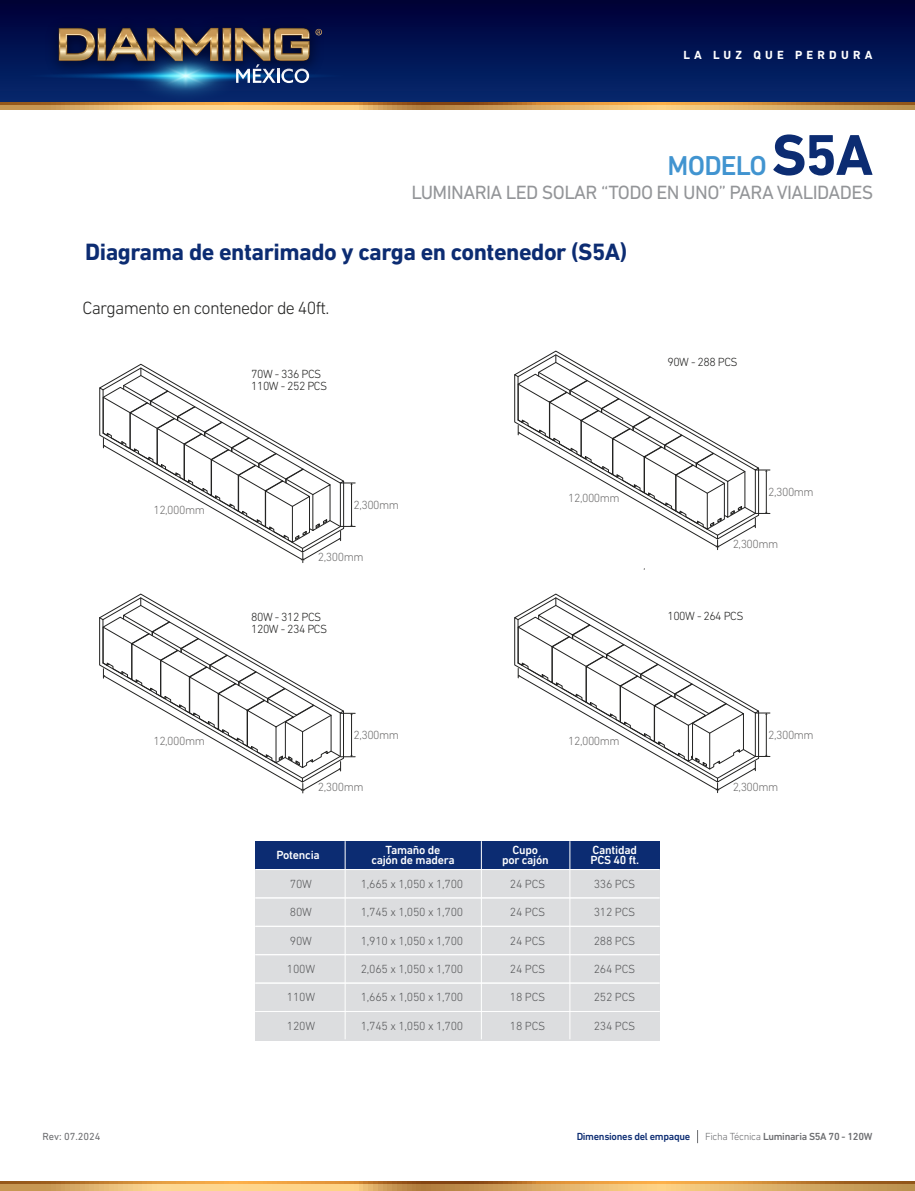
<style>
.page{position:relative;width:915px;height:1191px;background:#fff}
.page>*{position:absolute;margin:0;border:0;box-sizing:border-box;transform-origin:0 0}
.t1{font:500 27.75px "DIN Next LT Pro";letter-spacing:-.03em;color:#4194d0}
.t2{font:700 24px "DIN Next LT Pro";letter-spacing:-.02em;color:#0c2c72}
.t3{font:19.5px "DIN Next LT Pro";letter-spacing:-.03em;color:#939598}
.t4{font:300 18px "DIN Next LT Pro";letter-spacing:-.04em;color:#222221}
.t5{font:300 12px "DIN Next LT Pro";letter-spacing:-.02em;color:#57585a}
.t6{font:300 12px "DIN Next LT Pro";letter-spacing:-.04em;color:#6f6e6e}
.t7{font:300 12px/12px "DIN Next LT Pro";letter-spacing:-.04em;color:#222221}
.t8{font:500 12px "DIN Next LT Pro";letter-spacing:-.02em;color:#fff}
.t9{font:700 12px "DIN Next LT Pro";letter-spacing:.35em;color:#fff}
.t10{font:500 10.5px "DIN Next LT Pro";letter-spacing:-.03em;color:#6c6d70}
.t11{font:500 10.5px "DIN Next LT Pro";letter-spacing:-.03em;color:#0c2c72}
.t12{font:10.5px "DIN Next LT Pro";color:#6c6d70}
.s1{font-weight:700;font-size:58.5px;color:#0c2c72}
.s2{font-weight:300}
</style>
<div class="page">
<div style="left:0;top:0;width:914px;height:106px;background:linear-gradient(to bottom,#000039,#13306a)"></div>
<img style="left:4px;top:0;width:360px;height:110px">
<svg style="left:21px;top:28px;width:328px;height:75px;background:#354363"></svg>
<svg style="left:0;top:1183px;width:914px;height:8px;background:#ddae66"></svg>
<svg style="left:0;top:1181px;width:914px;height:2px;background:#c88131"></svg>
<svg style="left:0;top:104px;width:914px;height:5px;background:#dbaa62"></svg>
<svg style="left:0;top:103px;width:914px;height:1px"></svg>
<svg style="left:697px;top:1130px;width:1px;height:13px"></svg>
<svg style="left:514px;top:351px;width:255px;height:198px"></svg>
<svg style="left:514px;top:593px;width:255px;height:199px"></svg>
<svg style="left:99px;top:364px;width:256px;height:198px"></svg>
<svg style="left:99px;top:593px;width:256px;height:200px"></svg>
<div style="left:255px;top:841px;width:404px;height:199px;background:#dcdddf"></div>
<div style="left:255px;top:841px;width:404px;height:29px;background:#0c2c72"></div>
<hr style="left:344px;top:841px;width:1px;height:198px;background:#fff">
<hr style="left:255px;top:954px;width:404px;height:1px;background:#fff">
<hr style="left:255px;top:897px;width:404px;height:1px;background:#fff">
<hr style="left:255px;top:1011px;width:404px;height:1px;background:#fff">
<hr style="left:255px;top:869px;width:404px;height:1px;background:#fff">
<hr style="left:255px;top:982px;width:404px;height:1px;background:#fff">
<hr style="left:255px;top:926px;width:404px;height:1px;background:#fff">
<hr style="left:569px;top:841px;width:1px;height:198px;background:#fff">
<hr style="left:481px;top:841px;width:1px;height:198px;background:#fff">
<p class="t9" style="left:683px;top:48px;width:190px">LA LUZ QUE PERDURA</p>
<h1 class="t1" style="left:667px;top:149px;width:207px">MODELO <span class="s1">S5A</span></h1>
<h3 class="t3" style="left:411px;top:181px;width:463px">LUMINARIA LED SOLAR “TODO EN UNO” PARA VIALIDADES</h3>
<p class="t2" style="left:85px;top:238px;width:543px">Diagrama de entarimado y carga en contenedor (S5A)</p>
<p class="t4" style="left:82px;top:298px;width:248px">Cargamento en contenedor de 40ft.</p>
<p class="t6" style="left:153px;top:503px;width:53px">12,000mm</p>
<p class="t7" style="left:251px;top:368px;width:78px">70W - 336 PCS<br>110W - 252 PCS</p>
<p class="t6" style="left:353px;top:498px;width:47px">2,300mm</p>
<p class="t6" style="left:318px;top:550px;width:47px">2,300mm</p>
<p class="t7" style="left:251px;top:610px;width:78px">80W - 312 PCS<br>120W - 234 PCS</p>
<p class="t6" style="left:568px;top:490px;width:53px">12,000mm</p>
<p class="t7" style="left:667px;top:355px;width:72px">90W - 288 PCS</p>
<p class="t6" style="left:768px;top:485px;width:47px">2,300mm</p>
<p class="t6" style="left:732px;top:537px;width:47px">2,300mm</p>
<p class="t7" style="left:667px;top:610px;width:78px">100W - 264 PCS</p>
<p class="t6" style="left:153px;top:734px;width:53px">12,000mm</p>
<p class="t6" style="left:353px;top:728px;width:47px">2,300mm</p>
<p class="t6" style="left:568px;top:733px;width:53px">12,000mm</p>
<p class="t6" style="left:318px;top:780px;width:47px">2,300mm</p>
<p class="t8" style="left:276px;top:848px;width:45px">Potencia</p>
<p class="t8" style="left:385px;top:843px;width:56px">Tamaño de</p>
<p class="t8" style="left:371px;top:853px;width:85px">cajón de madera</p>
<p class="t8" style="left:512px;top:843px;width:27px">Cupo</p>
<p class="t8" style="left:502px;top:853px;width:48px">por cajón</p>
<p class="t8" style="left:592px;top:843px;width:46px">Cantidad</p>
<p class="t8" style="left:590px;top:853px;width:50px">PCS 40 ft.</p>
<p class="t5" style="left:290px;top:877px;width:24px">70W</p>
<p class="t5" style="left:360px;top:877px;width:104px">1,665 x 1,050 x 1,700</p>
<p class="t5" style="left:509px;top:877px;width:37px">24 PCS</p>
<p class="t5" style="left:593px;top:877px;width:43px">336 PCS</p>
<p class="t5" style="left:290px;top:905px;width:24px">80W</p>
<p class="t5" style="left:360px;top:905px;width:104px">1,745 x 1,050 x 1,700</p>
<p class="t5" style="left:509px;top:905px;width:37px">24 PCS</p>
<p class="t5" style="left:593px;top:905px;width:43px">312 PCS</p>
<p class="t5" style="left:290px;top:933px;width:24px">90W</p>
<p class="t5" style="left:360px;top:933px;width:104px">1,910 x 1,050 x 1,700</p>
<p class="t5" style="left:509px;top:933px;width:37px">24 PCS</p>
<p class="t5" style="left:593px;top:933px;width:43px">288 PCS</p>
<p class="t5" style="left:287px;top:962px;width:30px">100W</p>
<p class="t5" style="left:360px;top:962px;width:104px">2,065 x 1,050 x 1,700</p>
<p class="t5" style="left:509px;top:962px;width:37px">24 PCS</p>
<p class="t5" style="left:593px;top:962px;width:43px">264 PCS</p>
<p class="t5" style="left:287px;top:990px;width:30px">110W</p>
<p class="t5" style="left:360px;top:990px;width:104px">1,665 x 1,050 x 1,700</p>
<p class="t5" style="left:509px;top:990px;width:37px">18 PCS</p>
<p class="t5" style="left:593px;top:990px;width:43px">252 PCS</p>
<p class="t5" style="left:287px;top:1018px;width:30px">120W</p>
<p class="t5" style="left:360px;top:1018px;width:104px">1,745 x 1,050 x 1,700</p>
<p class="t5" style="left:509px;top:1018px;width:37px">18 PCS</p>
<p class="t5" style="left:593px;top:1018px;width:43px">234 PCS</p>
<p class="t6" style="left:768px;top:728px;width:47px">2,300mm</p>
<p class="t6" style="left:732px;top:779px;width:47px">2,300mm</p>
<p class="t12" style="left:42px;top:1130px;width:60px">Rev: 07.2024</p>
<p class="t11" style="left:576px;top:1130px;width:115px">Dimensiones del empaque</p>
<p class="t10" style="left:704px;top:1130px;width:169px"><span class="s2">Ficha Técnica</span> Luminaria S5A 70 - 120W</p>
</div>
